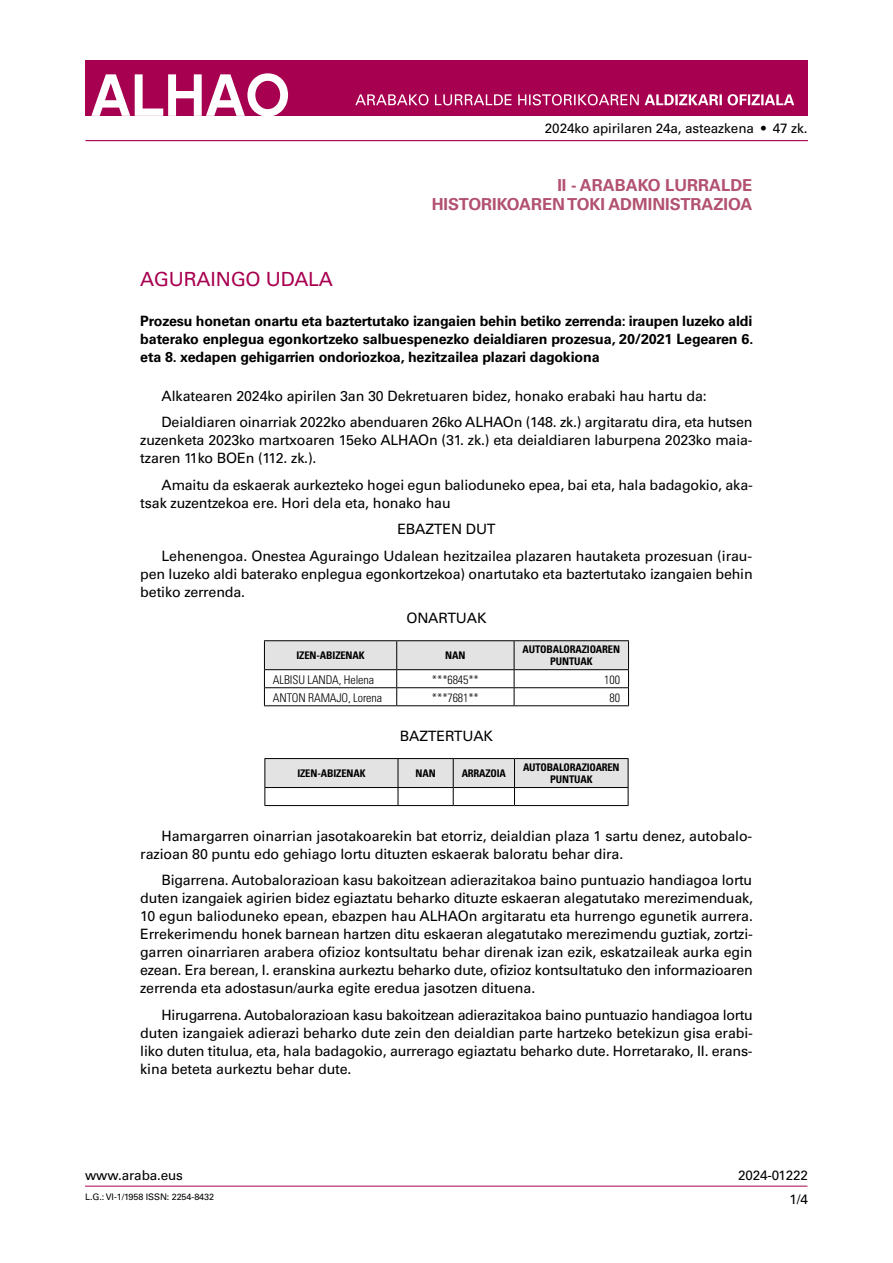
<style>
.page{position:relative;width:893px;height:1263px;background:#fff}
.page>*{position:absolute;margin:0;border:0;box-sizing:border-box;transform-origin:0 0}
.t1{font:19.5px "Univers LT Std";letter-spacing:-.01em;color:#a80050}
.t2{font:700 16.5px/19.8px "Univers LT Std";color:#b25170;text-align:right}
.t3{font:14.25px/18px "Univers LT Std";letter-spacing:-.01em;color:#000}
.t4{font:700 14.25px/18px "Univers LT Std";letter-spacing:-.01em;color:#000;text-align:justify}
.t5{font:13.5px "Univers LT Std";letter-spacing:-.01em;color:#000}
.t6{font:300 condensed 12px "Univers LT Std";letter-spacing:-.01em;color:#000}
.t7{font:700 condensed 10.5px/12px "Univers LT Std";letter-spacing:-.015em;color:#000;text-align:center}
.t8{font:9px "Univers LT Std";letter-spacing:-.01em;color:#000}
</style>
<div class="page">
<hr style="left:85px;top:1186px;width:722px;height:1px;background:#a80050">
<div style="left:85px;top:60px;width:723px;height:55px;background:#a80050"></div>
<hr style="left:85px;top:140px;width:723px;height:1px;background:#a80050">
<svg style="left:91px;top:73px;width:197px;height:43px"></svg>
<svg style="left:355px;top:94px;width:439px;height:11px"></svg>
<hr style="left:264px;top:640px;width:133px;height:1px;background:#000">
<hr style="left:397px;top:640px;width:117px;height:1px;background:#000">
<hr style="left:514px;top:640px;width:115px;height:1px;background:#000">
<svg style="left:264px;top:641px;width:365px;height:64px"></svg>
<hr style="left:264px;top:705px;width:133px;height:1px;background:#000">
<hr style="left:397px;top:705px;width:117px;height:1px;background:#000">
<hr style="left:514px;top:705px;width:115px;height:1px;background:#000">
<svg style="left:264px;top:758px;width:365px;height:47px"></svg>
<hr style="left:264px;top:805px;width:134px;height:1px;background:#000">
<hr style="left:398px;top:805px;width:55px;height:1px;background:#000">
<hr style="left:453px;top:805px;width:61px;height:1px;background:#000">
<hr style="left:514px;top:805px;width:114px;height:1px;background:#000">
<p class="t5" style="left:545px;top:121px;width:264px">2024ko apirilaren 24a, asteazkena • 47 zk.</p>
<p class="t2" style="left:432px;top:175px;width:322px">II - ARABAKO LURRALDE<br>HISTORIKOAREN TOKI ADMINISTRAZIOA</p>
<h1 class="t1" style="left:140px;top:268px;width:194px">AGURAINGO UDALA</h1>
<p class="t4" style="left:140px;top:312px;width:614px">Prozesu honetan onartu eta baztertutako izangaien behin betiko zerrenda: iraupen luzeko aldi baterako enplegua egonkortzeko salbuespenezko deialdiaren prozesua, 20/2021 Legearen 6. eta 8. xedapen gehigarrien ondoriozkoa, hezitzailea plazari dagokiona</p>
<p class="t3" style="left:162px;top:383px;width:592px;line-height:26.5px">Alkatearen 2024ko apirilen 3an 30 Dekretuaren bidez, honako erabaki hau hartu da:<br>Deialdiaren oinarriak 2022ko abenduaren 26ko ALHAOn (148. zk.) argitaratu dira, eta hutsen</p>
<p class="t3" style="left:140px;top:431px;width:614px">zuzenketa 2023ko martxoaren 15eko ALHAOn (31. zk.) eta deialdiaren laburpena 2023ko maia&shy;tzaren 11ko BOEn (112. zk.).</p>
<p class="t3" style="left:140px;top:476px;width:614px;text-indent:21px">Amaitu da eskaerak aurkezteko hogei egun balioduneko epea, bai eta, hala badagokio, aka&shy;tsak zuzentzekoa ere. Hori dela eta, honako hau</p>
<p class="t3" style="left:162px;top:516px;width:592px;line-height:26.5px;text-indent:236px">EBAZTEN DUT<br>Lehenengoa. Onestea Aguraingo Udalean hezitzailea plazaren hautaketa prozesuan (irau-</p>
<p class="t3" style="left:140px;top:565px;width:614px">pen luzeko aldi baterako enplegua egonkortzekoa) onartutako eta baztertutako izangaien behin betiko zerrenda.</p>
<p class="t3" style="left:406px;top:609px;width:82px">ONARTUAK</p>
<p class="t7" style="left:296px;top:650px;width:70px">IZEN-ABIZENAK</p>
<p class="t7" style="left:445px;top:650px;width:22px">NAN</p>
<p class="t7" style="left:523px;top:644px;width:99px">AUTOBALORAZIOAREN<br>PUNTUAK</p>
<p class="t6" style="left:273px;top:672px;width:103px">ALBISU LANDA, Helena</p>
<p class="t6" style="left:432px;top:672px;width:48px">***6845**</p>
<p class="t6" style="left:604px;top:672px;width:17px">100</p>
<p class="t6" style="left:273px;top:690px;width:111px">ANTON RAMAJO, Lorena</p>
<p class="t6" style="left:432px;top:690px;width:48px">***7681**</p>
<p class="t6" style="left:609px;top:690px;width:12px">80</p>
<p class="t3" style="left:400px;top:727px;width:95px">BAZTERTUAK</p>
<p class="t7" style="left:297px;top:767px;width:70px">IZEN-ABIZENAK</p>
<p class="t7" style="left:415px;top:767px;width:22px">NAN</p>
<p class="t7" style="left:462px;top:767px;width:46px">ARRAZOIA</p>
<p class="t7" style="left:523px;top:761px;width:98px">AUTOBALORAZIOAREN<br>PUNTUAK</p>
<p class="t3" style="left:140px;top:827px;width:613px;text-indent:21px">Hamargarren oinarrian jasotakoarekin bat etorriz, deialdian plaza 1 sartu denez, autobalo&shy;razioan 80 puntu edo gehiago lortu dituzten eskaerak baloratu behar dira.</p>
<p class="t3" style="left:140px;top:871px;width:614px;text-align:justify;text-indent:21px">Bigarrena. Autobalorazioan kasu bakoitzean adierazitakoa baino puntuazio handiagoa lortu duten izangaiek agirien bidez egiaztatu beharko dituzte eskaeran alegatutako merezimenduak, 10 egun balioduneko epean, ebazpen hau ALHAOn argitaratu eta hurrengo egunetik aurrera.<br>Errekerimendu honek barnean hartzen ditu eskaeran alegatutako merezimendu guztiak, zortzi&shy;garren oinarriaren arabera ofizioz kontsultatu behar direnak izan ezik, eskatzaileak aurka egin ezean. Era berean, I. eranskina aurkeztu beharko dute, ofizioz kontsultatuko den informazioaren zerrenda eta adostasun/aurka egite eredua jasotzen dituena.</p>
<p class="t3" style="left:140px;top:1006px;width:614px;text-align:justify;text-indent:21px">Hirugarrena. Autobalorazioan kasu bakoitzean adierazitakoa baino puntuazio handiagoa lortu duten izangaiek adierazi beharko dute zein den deialdian parte hartzeko betekizun gisa erabi&shy;liko duten titulua, eta, hala badagokio, aurrerago egiaztatu beharko dute. Horretarako, II. erans&shy;kina beteta aurkeztu behar dute.</p>
<p class="t5" style="left:85px;top:1167px;width:99px">www.araba.eus</p>
<p class="t8" style="left:85px;top:1192px;width:130px">L.G.: VI-1/1958 ISSN: 2254-8432</p>
<p class="t5" style="left:738px;top:1167px;width:71px">2024-01222</p>
<p class="t5" style="left:789px;top:1191px;width:20px">1/4</p>
</div>
